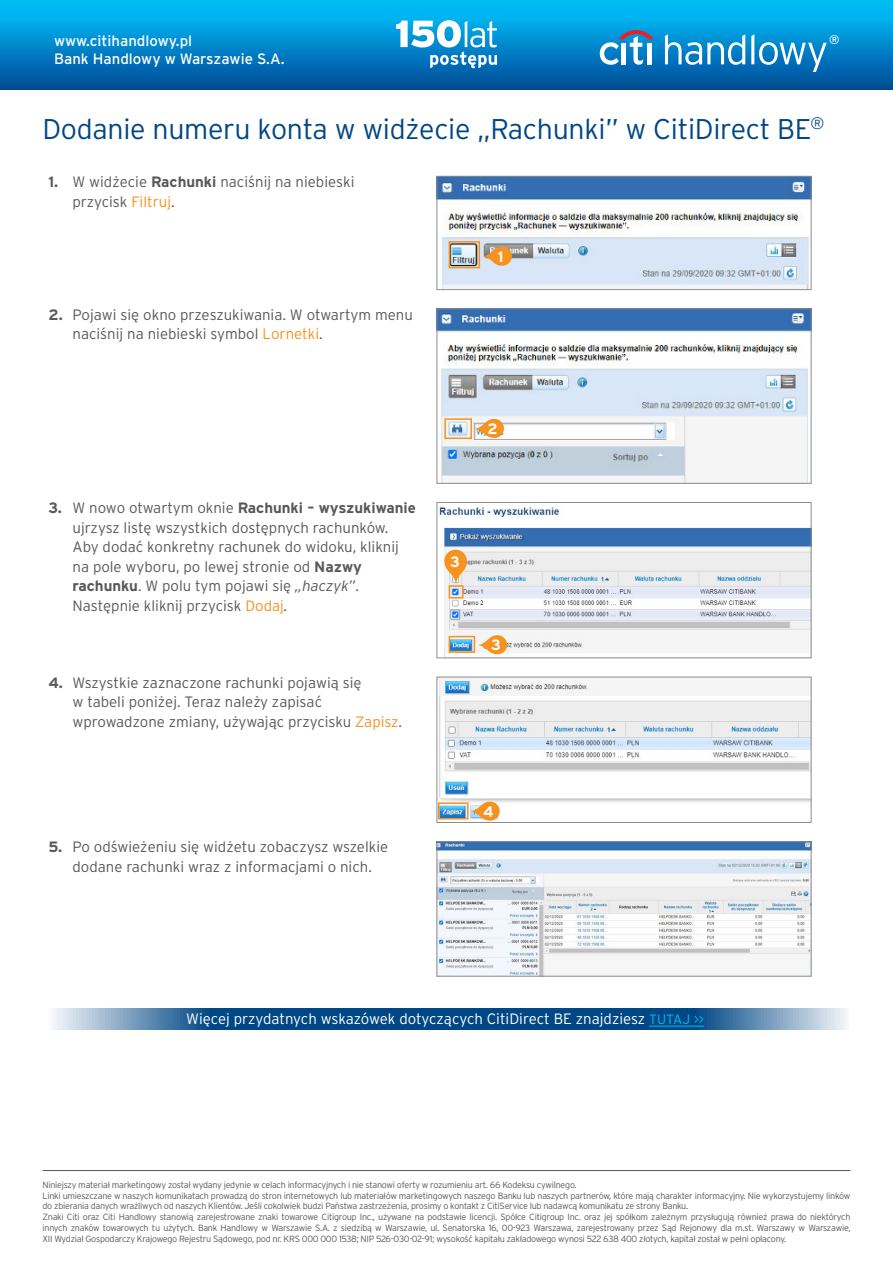
<style>
.page{position:relative;width:893px;height:1263px;background:#fff}
.page>*{position:absolute;margin:0;border:0;box-sizing:border-box;transform-origin:0 0}
.t1{font:300 28.5px "Interstate Pl";letter-spacing:-.01em;color:#004785}
.t2{font:300 15px/19.5px "Interstate Pl";color:#58595b}
.t3{font:300 15px "Interstate Pl";color:#fff}
.t4{font:15px/18px "Interstate Pl";color:#fff}
.t5{font:700 15px "Interstate Pl";color:#fff}
.t6{font:12.6px "Interstate Pl";color:#fff}
.t7{font:300 9px/10.8px "Interstate Pl";letter-spacing:-.03em;color:#58595b}
.s1{font-weight:700}
.s2{color:#f7921e}
.s3{font-style:italic}
.s4{font-size:13.5px;color:#00bdf2}
</style>
<div class="page">
<img style="left:439px;top:178px;width:370px;height:110px">
<div style="left:437px;top:176px;width:374px;height:114px;border:1px solid #8a8c8e"></div>
<img style="left:439px;top:311px;width:370px;height:170px">
<img style="left:439px;top:506px;width:370px;height:150px">
<div style="left:437px;top:502px;width:374px;height:156px;border:1px solid #8a8c8e"></div>
<img style="left:439px;top:679px;width:370px;height:141px">
<div style="left:437px;top:677px;width:374px;height:146px;border:1px solid #8a8c8e"></div>
<img style="left:439px;top:843px;width:370px;height:131px">
<div style="left:437px;top:841px;width:374px;height:135px;border:1px solid #8a8c8e"></div>
<div style="left:449px;top:241px;width:31px;height:27px;border:2px solid #f7921e"></div>
<div style="left:444px;top:418px;width:28px;height:21px;border:2px solid #f7921e"></div>
<div style="left:449px;top:585px;width:14px;height:13px;border:2px solid #f7921e"></div>
<div style="left:449px;top:636px;width:26px;height:17px;border:2px solid #f7921e"></div>
<div style="left:438px;top:802px;width:31px;height:17px;border:2px solid #f7921e"></div>
<div style="left:0;top:0;width:893px;height:90px;background:linear-gradient(to bottom,#00c7ff,#004c97)"></div>
<svg style="left:665px;top:34px;width:80px;height:31px"></svg>
<svg style="left:751px;top:34px;width:76px;height:38px;background:#3799d1"></svg>
<svg style="left:600px;top:30px;width:54px;height:35px"></svg>
<hr style="left:647px;top:43px;width:4px;height:21px;background:#fff">
<svg style="left:396px;top:20px;width:101px;height:48px"></svg>
<svg style="left:483px;top:247px;width:29px;height:19px"></svg>
<svg style="left:475px;top:419px;width:29px;height:19px"></svg>
<svg style="left:478px;top:635px;width:29px;height:19px"></svg>
<svg style="left:470px;top:801px;width:30px;height:20px"></svg>
<svg style="left:444px;top:550px;width:23px;height:34px"></svg>
<svg style="left:54px;top:1009px;width:792px;height:21px;background:#2f699b"></svg>
<hr style="left:649px;top:1026px;width:55px;height:1px;background:#00bdf2">
<hr style="left:43px;top:1170px;width:807px;height:1px;background:#58595b">
<p class="t4" style="left:54px;top:32px;width:232px">www.citihandlowy.pl<br>Bank Handlowy w Warszawie S.A.</p>
<h3 class="t6" style="left:829px;top:32px;width:12px">®</h3>
<p class="t1" style="left:43px;top:113px;width:783px">Dodanie numeru konta w widżecie „Rachunki” w CitiDirect BE<sup>®</sup></p>
<p class="t2" style="left:73px;top:172px;width:284px;text-indent:-24px"><span class="s1">1.</span> W widżecie <span class="s1">Rachunki</span> naciśnij na niebieski przycisk <span class="s2">Filtruj</span>.</p>
<p class="t2" style="left:73px;top:304px;width:342px;text-indent:-24px"><span class="s1">2.</span> Pojawi się okno przeszukiwania. W otwartym menu naciśnij na niebieski symbol <span class="s2">Lornetki</span>.</p>
<p class="t2" style="left:73px;top:498px;width:345px;text-indent:-24px"><span class="s1">3.</span> W nowo otwartym oknie <span class="s1">Rachunki – wyszukiwanie </span>ujrzysz listę wszystkich dostępnych rachunków.<br>Aby dodać konkretny rachunek do widoku, kliknij na pole wyboru, po lewej stronie od <span class="s1">Nazwy rachunku</span>. W polu tym pojawi się <span class="s3">„haczyk”</span>.<br>Następnie kliknij przycisk <span class="s2">Dodaj</span><span class="s3">.</span></p>
<p class="t2" style="left:73px;top:673px;width:331px;text-indent:-24px"><span class="s1">4.</span> Wszystkie zaznaczone rachunki pojawią się<br>w tabeli poniżej. Teraz należy zapisać wprowadzone zmiany, używając przycisku <span class="s2">Zapisz</span>.</p>
<p class="t2" style="left:49px;top:837px;width:341px;text-align:center"><span class="s1">5.</span> Po odświeżeniu się widżetu zobaczysz wszelkie dodane rachunki wraz z informacjami o nich.</p>
<p class="t5" style="left:498px;top:248px;width:7px">1</p>
<p class="t5" style="left:488px;top:420px;width:12px">2</p>
<p class="t5" style="left:450px;top:553px;width:11px">3</p>
<p class="t5" style="left:491px;top:636px;width:11px">3</p>
<p class="t5" style="left:483px;top:803px;width:12px">4</p>
<p class="t3" style="left:186px;top:1010px;width:519px">Więcej przydatnych wskazówek dotyczących CitiDirect BE znajdziesz <span class="s4">TUTAJ &gt;&gt;</span></p>
<p class="t7" style="left:43px;top:1179px;width:536px">Niniejszy materiał marketingowy został wydany jedynie w celach informacyjnych i nie stanowi oferty w rozumieniu art. 66 Kodeksu cywilnego.</p>
<p class="t7" style="left:43px;top:1190px;width:809px">Linki umieszczane w naszych komunikatach prowadzą do stron internetowych lub materiałów marketingowych naszego Banku lub naszych partnerów, które mają charakter informacyjny. Nie wykorzystujemy linków do zbierania danych wrażliwych od naszych Klientów. Jeśli cokolwiek budzi Państwa zastrzeżenia, prosimy o kontakt z CitiService lub nadawcą komunikatu ze strony Banku.</p>
<p class="t7" style="left:43px;top:1211px;width:809px;text-align:justify">Znaki Citi oraz Citi Handlowy stanowią zarejestrowane znaki towarowe Citigroup Inc., używane na podstawie licencji. Spółce Citigroup Inc. oraz jej spółkom zależnym przysługują również prawa do niektórych innych znaków towarowych tu użytych. Bank Handlowy w Warszawie S.A. z siedzibą w Warszawie, ul. Senatorska 16, 00-923 Warszawa, zarejestrowany przez Sąd Rejonowy dla m.st. Warszawy w Warszawie, XII Wydział Gospodarczy Krajowego Rejestru Sądowego, pod nr. KRS 000 000 1538; NIP 526-030-02-91; wysokość kapitału zakładowego wynosi 522 638 400 złotych, kapitał został w pełni opłacony.</p>
</div>
